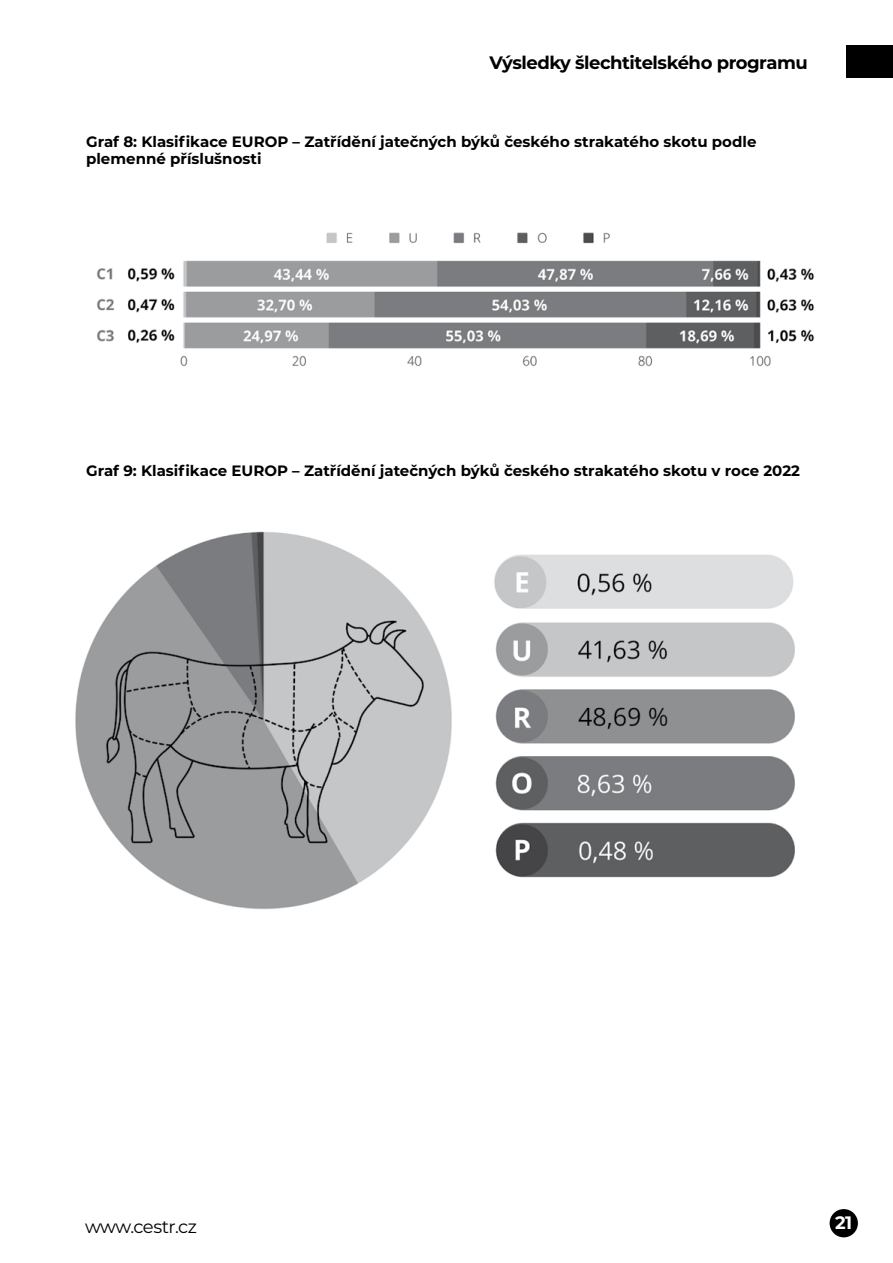
<style>
.page{position:relative;width:893px;height:1263px;background:#fff}
.page>*{position:absolute;margin:0;border:0;box-sizing:border-box;transform-origin:0 0}
.t1{font:700 18px "Montserrat";letter-spacing:-.025em;color:#000}
.t2{font:18px "Montserrat";letter-spacing:-.03em;color:#000}
.t3{font:700 18px "Montserrat";color:#fff}
.t4{font:700 15px/16.5px "Montserrat";color:#000}
</style>
<div class="page">
<div style="left:846px;top:45px;width:47px;height:33px;background:#000"></div>
<div style="left:830px;top:1209px;width:28px;height:28px;background:#000;border-radius:50%"></div>
<img style="left:75px;top:531px;width:720px;height:379px">
<img style="left:97px;top:232px;width:717px;height:135px">
<p class="t1" style="left:489px;top:49px;width:320px">Výsledky šlechtitelského programu</p>
<p class="t4" style="left:86px;top:133px;width:672px">Graf 8: Klasifikace EUROP – Zatřídění jatečných býků českého strakatého skotu podle plemenné příslušnosti</p>
<p class="t4" style="left:86px;top:462px;width:715px">Graf 9: Klasifikace EUROP – Zatřídění jatečných býků českého strakatého skotu v roce 2022</p>
<p class="t2" style="left:85px;top:1214px;width:113px">www.cestr.cz</p>
<p class="t3" style="left:835px;top:1210px;width:19px">21</p>
</div>
